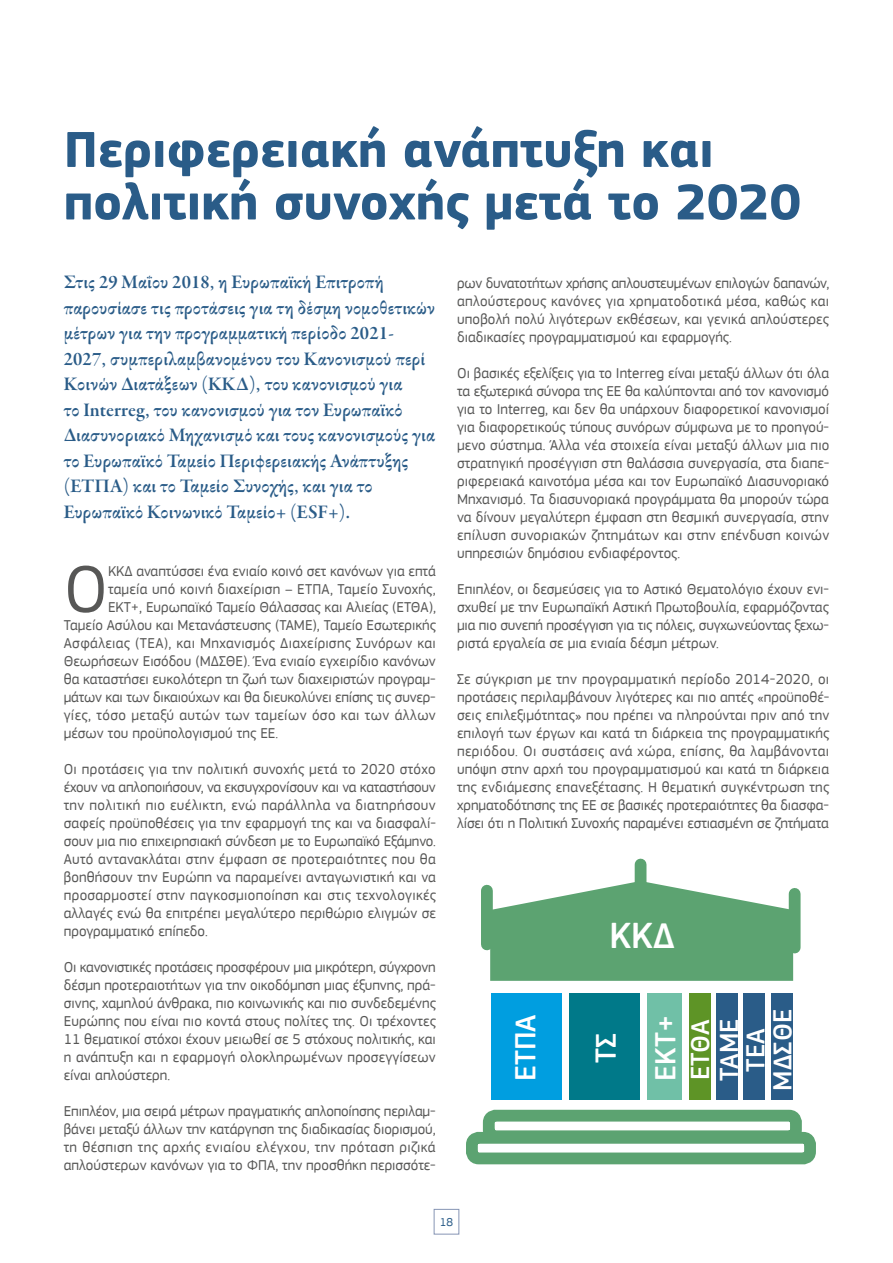
<style>
.page{position:relative;width:893px;height:1263px;background:#fff}
.page>*{position:absolute;margin:0;border:0;box-sizing:border-box;transform-origin:0 0}
.t1{font:69.3px "EC Square Sans Pro";color:#575756}
.t2{font:700 52.5px/52.5px "EC Square Sans Pro";color:#2a5c88}
.t3{font:500 37.5px "EC Square Sans Pro";color:#fff}
.t4{font:500 30px/59.6px "EC Square Sans Pro";color:#fff;text-align:center}
.t5{font:500 27px/29px "EC Square Sans Pro";color:#fff}
.t6{font:19.5px/25.5px "Garamond Premr Pro Smbd Subh";letter-spacing:.01em;color:#2a5c88}
.t7{font:15px/18px "EC Square Sans Pro";color:#575756;text-align:justify}
.t8{font:15px "EC Square Sans Pro";letter-spacing:.02em;color:#575756}
.t9{font:15px "EC Square Sans Pro";letter-spacing:.025em;color:#575756}
.t10{font:12px "EC Square Sans Pro";color:#2a5c88}
</style>
<div class="page">
<div style="left:434px;top:1209px;width:25px;height:25px;border:1px solid #8695b4"></div>
<svg style="left:490px;top:881px;width:303px;height:100px;background:#73b085"></svg>
<div style="left:481px;top:891px;width:12px;height:53px;background:#5ca371"></div>
<div style="left:635px;top:864px;width:11px;height:54px;background:#5ca371"></div>
<div style="left:789px;top:894px;width:11px;height:53px;background:#5ca371"></div>
<div style="left:483px;top:1110px;width:319px;height:32px;border:12px solid #5ca371;border-radius:7px"></div>
<div style="left:466px;top:1132px;width:350px;height:32px;border:12px solid #5ca371;border-radius:7px"></div>
<div style="left:491px;top:993px;width:71px;height:107px;background:#009ee0"></div>
<div style="left:569px;top:993px;width:71px;height:107px;background:#007989"></div>
<div style="left:647px;top:993px;width:35px;height:107px;background:#70c0a7"></div>
<div style="left:689px;top:993px;width:21px;height:107px;background:#5e9426"></div>
<div style="left:716px;top:993px;width:21px;height:107px;background:#2a5c88"></div>
<div style="left:744px;top:993px;width:21px;height:107px;background:#2a5c88"></div>
<div style="left:771px;top:993px;width:21px;height:107px;background:#2a5c88"></div>
<h2 class="t2" style="left:64px;top:125px;width:739px">Περιφερειακή ανάπτυξη και πολιτική συνοχής μετά το 2020</h2>
<p class="t6" style="left:64px;top:270px;width:373px">Στις 29 Μαΐου 2018, η Ευρωπαϊκή Επιτροπή παρουσίασε τις προτάσεις για τη δέσμη νομοθετικών μέτρων για την προγραμματική περίοδο 2021- 2027, συμπεριλαμβανομένου του Κανονισμού περί Κοινών Διατάξεων (ΚΚΔ), του κανονισμού για<br>το Interreg, του κανονισμού για τον Ευρωπαϊκό Διασυνοριακό Μηχανισμό και τους κανονισμούς για το Ευρωπαϊκό Ταμείο Περιφερειακής Ανάπτυξης (ΕΤΠΑ) και το Ταμείο Συνοχής, και για το Ευρωπαϊκό Κοινωνικό Ταμείο+ (ESF+).</p>
<h1 class="t1" style="left:64px;top:549px;width:46px">Ο</h1>
<p class="t7" style="left:108px;top:562px;width:329px">ΚΚΔ αναπτύσσει ένα ενιαίο κοινό σετ κανόνων για επτά</p>
<p class="t7" style="left:108px;top:580px;width:329px">ταμεία υπό κοινή διαχείριση – ΕΤΠΑ, Ταμείο Συνοχής,</p>
<p class="t7" style="left:108px;top:598px;width:330px">ΕΚΤ+, Ευρωπαϊκό Ταμείο Θάλασσας και Αλιείας (ΕΤΘΑ),</p>
<p class="t7" style="left:64px;top:616px;width:374px">Ταμείο Ασύλου και Μετανάστευσης (ΤΑΜΕ), Ταμείο Εσωτερικής</p>
<p class="t8" style="left:64px;top:634px;width:374px">Ασφάλειας (ΤΕΑ), και Μηχανισμός Διαχείρισης Συνόρων και</p>
<p class="t7" style="left:64px;top:652px;width:374px">Θεωρήσεων Εισόδου (ΜΔΣΘΕ). Ένα ενιαίο εγχειρίδιο κανόνων</p>
<p class="t7" style="left:64px;top:670px;width:373px">θα καταστήσει ευκολότερη τη ζωή των διαχειριστών προγραμ-</p>
<p class="t7" style="left:64px;top:688px;width:373px">μάτων και των δικαιούχων και θα διευκολύνει επίσης τις συνερ-</p>
<p class="t9" style="left:64px;top:706px;width:374px">γίες, τόσο μεταξύ αυτών των ταμείων όσο και των άλλων</p>
<p class="t7" style="left:64px;top:724px;width:216px">μέσων του προϋπολογισμού της ΕΕ.</p>
<p class="t7" style="left:64px;top:760px;width:374px">Οι προτάσεις για την πολιτική συνοχής μετά το 2020 στόχο έχουν να απλοποιήσουν, να εκσυγχρονίσουν και να καταστήσουν την πολιτική πιο ευέλικτη, ενώ παράλληλα να διατηρήσουν σαφείς προϋποθέσεις για την εφαρμογή της και να διασφαλί&shy;σουν μια πιο επιχειρησιακή σύνδεση με το Ευρωπαϊκό Εξάμηνο.<br>Αυτό αντανακλάται στην έμφαση σε προτεραιότητες που θα βοηθήσουν την Ευρώπη να παραμείνει ανταγωνιστική και να προσαρμοστεί στην παγκοσμιοποίηση και στις τεχνολογικές αλλαγές ενώ θα επιτρέπει μεγαλύτερο περιθώριο ελιγμών σε προγραμματικό επίπεδο.</p>
<p class="t7" style="left:64px;top:958px;width:374px">Οι κανονιστικές προτάσεις προσφέρουν μια μικρότερη, σύγχρονη δέσμη προτεραιοτήτων για την οικοδόμηση μιας έξυπνης, πρά&shy;σινης, χαμηλού άνθρακα, πιο κοινωνικής και πιο συνδεδεμένης Ευρώπης που είναι πιο κοντά στους πολίτες της. Οι τρέχοντες 11 θεματικοί στόχοι έχουν μειωθεί σε 5 στόχους πολιτικής, και η ανάπτυξη και η εφαρμογή ολοκληρωμένων προσεγγίσεων είναι απλούστερη.</p>
<p class="t7" style="left:64px;top:1102px;width:374px">Επιπλέον, μια σειρά μέτρων πραγματικής απλοποίησης περιλαμ&shy;βάνει μεταξύ άλλων την κατάργηση της διαδικασίας διορισμού, τη θέσπιση της αρχής ενιαίου ελέγχου, την πρόταση ριζικά απλούστερων κανόνων για το ΦΠΑ, την προσθήκη περισσότε-</p>
<p class="t7" style="left:457px;top:274px;width:374px">ρων δυνατοτήτων χρήσης απλουστευμένων επιλογών δαπανών, απλούστερους κανόνες για χρηματοδοτικά μέσα, καθώς και υποβολή πολύ λιγότερων εκθέσεων, και γενικά απλούστερες διαδικασίες προγραμματισμού και εφαρμογής.</p>
<p class="t7" style="left:457px;top:364px;width:374px">Οι βασικές εξελίξεις για το Interreg είναι μεταξύ άλλων ότι όλα τα εξωτερικά σύνορα της ΕΕ θα καλύπτονται από τον κανονισμό για το Interreg, και δεν θα υπάρχουν διαφορετικοί κανονισμοί για διαφορετικούς τύπους συνόρων σύμφωνα με το προηγού&shy;μενο σύστημα. Άλλα νέα στοιχεία είναι μεταξύ άλλων μια πιο στρατηγική προσέγγιση στη θαλάσσια συνεργασία, στα διαπε&shy;ριφερειακά καινοτόμα μέσα και τον Ευρωπαϊκό Διασυνοριακό Μηχανισμό. Τα διασυνοριακά προγράμματα θα μπορούν τώρα να δίνουν μεγαλύτερη έμφαση στη θεσμική συνεργασία, στην επίλυση συνοριακών ζητημάτων και στην επένδυση κοινών υπηρεσιών δημόσιου ενδιαφέροντος.</p>
<p class="t7" style="left:457px;top:580px;width:374px">Επιπλέον, οι δεσμεύσεις για το Αστικό Θεματολόγιο έχουν ενι&shy;σχυθεί με την Ευρωπαϊκή Αστική Πρωτοβουλία, εφαρμόζοντας μια πιο συνεπή προσέγγιση για τις πόλεις, συγχωνεύοντας ξεχω&shy;ριστά εργαλεία σε μια ενιαία δέσμη μέτρων.</p>
<p class="t7" style="left:457px;top:670px;width:374px">Σε σύγκριση με την προγραμματική περίοδο 2014-2020, οι προτάσεις περιλαμβάνουν λιγότερες και πιο απτές «προϋποθέ&shy;σεις επιλεξιμότητας» που πρέπει να πληρούνται πριν από την επιλογή των έργων και κατά τη διάρκεια της προγραμματικής περιόδου. Οι συστάσεις ανά χώρα, επίσης, θα λαμβάνονται υπόψη στην αρχή του προγραμματισμού και κατά τη διάρκεια της ενδιάμεσης επανεξέτασης. Η θεματική συγκέντρωση της χρηματοδότησης της ΕΕ σε βασικές προτεραιότητες θα διασφα&shy;λίσει ότι η Πολιτική Συνοχής παραμένει εστιασμένη σε ζητήματα</p>
<h3 class="t3" style="left:609px;top:914px;width:67px">ΚΚΔ</h3>
<h3 class="t4" style="left:496px;top:1081px;width:68px;rotate:-90deg">ΕΤΠΑ</h3>
<h3 class="t4" style="left:577px;top:1080px;width:67px;rotate:-90deg">ΤΣ<br>ΕΚΤ+</h3>
<h3 class="t5" style="left:686px;top:1081px;width:64px;rotate:-90deg">ΕΤΘΑ<br>ΤΑΜΕ</h3>
<h3 class="t5" style="left:742px;top:1091px;width:83px;line-height:27.2px;text-align:center;rotate:-90deg">ΤΕΑ<br>ΜΔΣΘΕ</h3>
<p class="t10" style="left:440px;top:1215px;width:15px">18</p>
</div>
